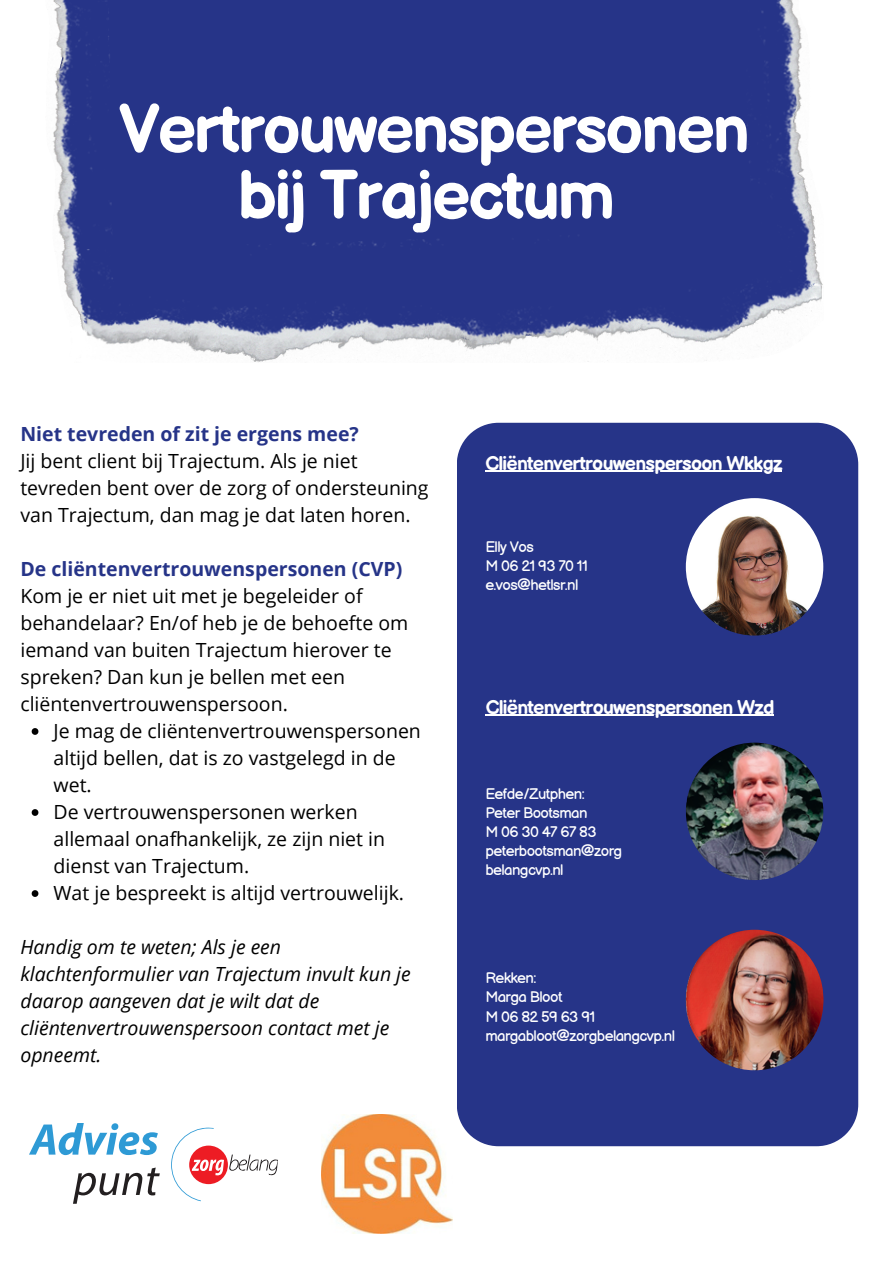
<style>
.page{position:relative;width:894px;height:1264px;background:#fff}
.page>*{position:absolute;margin:0;border:0;box-sizing:border-box;transform-origin:0 0}
.t1{font:700 67.8px/66.3px "Balsamiq Sans";letter-spacing:-.04em;color:#fff;text-align:center}
.t2{font:19.5px/27px "Open Sans";color:#000}
.t3{font:italic 19.5px/27px "Open Sans";color:#000}
.t4{font:700 19.5px "Balsamiq Sans";letter-spacing:-.04em;color:#fff}
.t5{font:15px "Balsamiq Sans";letter-spacing:-.04em;color:#fff}
.s1{font-weight:700;color:#263488}
</style>
<div class="page">
<div style="left:457px;top:423px;width:401px;height:723px;background:#263488"></div>
<img style="left:52px;top:0;width:771px;height:362px">
<img style="left:685px;top:932px;width:138px;height:138px;border-radius:50%">
<img style="left:685px;top:498px;width:138px;height:137px;border-radius:50%">
<img style="left:685px;top:929px;width:138px;height:138px;border-radius:50%">
<img style="left:322px;top:1114px;width:130px;height:119px">
<img style="left:685px;top:742px;width:138px;height:138px;border-radius:50%">
<svg style="left:29px;top:1123px;width:129px;height:32px"></svg>
<svg style="left:73px;top:1167px;width:87px;height:36px"></svg>
<svg style="left:171px;top:1127px;width:107px;height:74px"></svg>
<hr style="left:485px;top:714px;width:288px;height:2px;background:#fff">
<svg style="left:32px;top:728px;width:6px;height:6px"></svg>
<svg style="left:32px;top:809px;width:6px;height:6px"></svg>
<svg style="left:32px;top:890px;width:6px;height:6px"></svg>
<hr style="left:485px;top:471px;width:296px;height:1px;background:#fff">
<p class="t1" style="left:118px;top:99px;width:633px">Vertrouwenspersonen bij Trajectum</p>
<h2 class="t2" style="left:20px;top:420px;width:409px"><span class="s1">Niet tevreden of zit je ergens mee?<br></span>Jij bent client bij Trajectum. Als je niet tevreden bent over de zorg of ondersteuning van Trajectum, dan mag je dat laten horen.</h2>
<p class="t2" style="left:20px;top:555px;width:389px"><span class="s1">De cliëntenvertrouwenspersonen (CVP)<br></span>Kom je er niet uit met je begeleider of behandelaar? En/of heb je de behoefte om iemand van buiten Trajectum hierover te spreken? Dan kun je bellen met een cliëntenvertrouwenspersoon.</p>
<p class="t2" style="left:54px;top:717px;width:369px">Je mag de cliëntenvertrouwenspersonen altijd bellen, dat is zo vastgelegd in de wet.</p>
<p class="t2" style="left:54px;top:798px;width:333px">De vertrouwenspersonen werken allemaal onafhankelijk, ze zijn niet in dienst van Trajectum.</p>
<p class="t2" style="left:54px;top:879px;width:352px">Wat je bespreekt is altijd vertrouwelijk.</p>
<p class="t3" style="left:20px;top:933px;width:392px">Handig om te weten; Als je een klachtenformulier van Trajectum invult kun je daarop aangeven dat je wilt dat de cliëntenvertrouwenspersoon contact met je opneemt.</p>
<p class="t4" style="left:485px;top:452px;width:299px">Cliëntenvertrouwenspersoon Wkkgz</p>
<p class="t5" style="left:485px;top:538px;width:50px">Elly Vos</p>
<h3 class="t5" style="left:485px;top:557px;width:104px">M 06 21 93 70 11</h3>
<h3 class="t5" style="left:485px;top:576px;width:95px">e.vos@hetlsr.nl</h3>
<p class="t4" style="left:485px;top:696px;width:290px">Cliëntenvertrouwenspersonen Wzd</p>
<p class="t5" style="left:485px;top:785px;width:101px">Eefde/Zutphen:</p>
<p class="t5" style="left:485px;top:804px;width:104px">Peter Bootsman</p>
<p class="t5" style="left:485px;top:823px;width:113px">M 06 30 47 67 83</p>
<p class="t5" style="left:485px;top:842px;width:138px">peterbootsman@zorg</p>
<h2 class="t5" style="left:485px;top:861px;width:80px">belangcvp.nl</h2>
<p class="t5" style="left:485px;top:969px;width:53px">Rekken:</p>
<p class="t5" style="left:485px;top:988px;width:79px">Marga Bloot</p>
<p class="t5" style="left:485px;top:1008px;width:111px">M 06 82 59 63 91</p>
<p class="t5" style="left:485px;top:1027px;width:191px">margabloot@zorgbelangcvp.nl</p>
</div>
